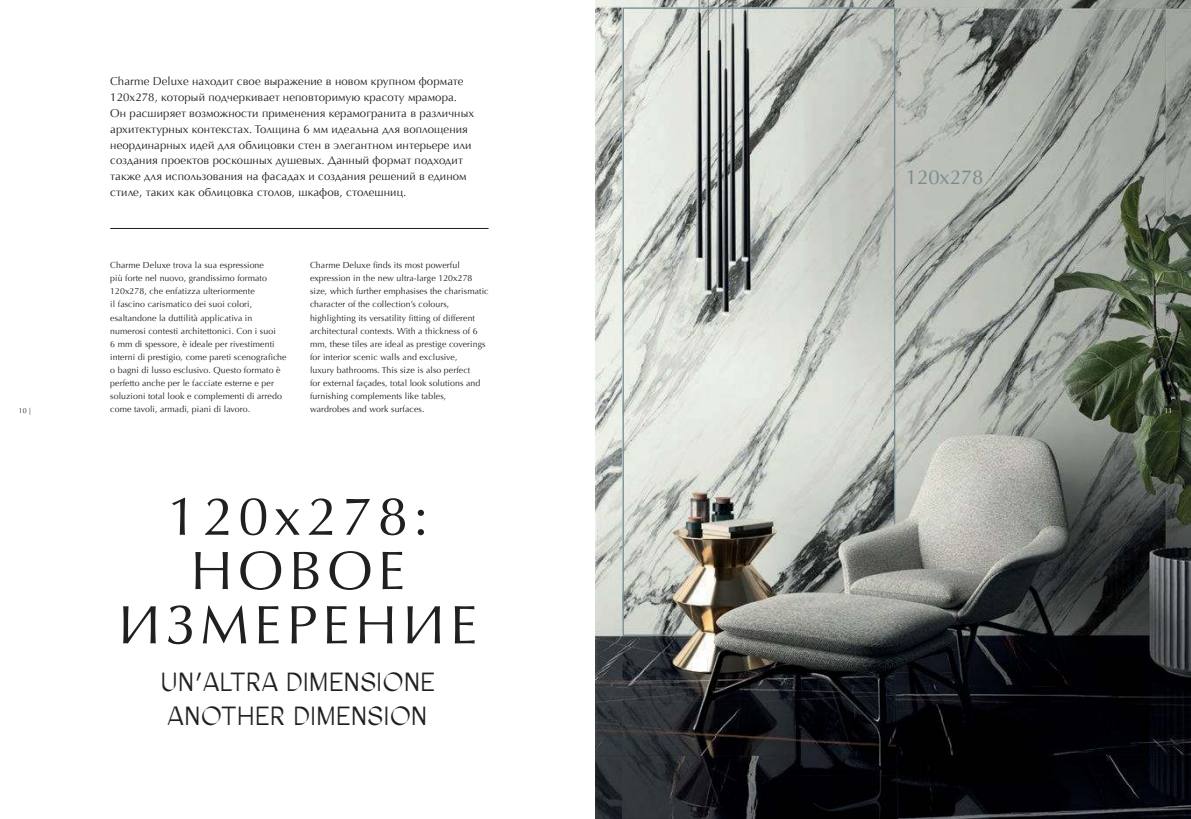
<style>
.page{position:relative;width:1191px;height:819px;background:#fff}
.page>*{position:absolute;margin:0;border:0;box-sizing:border-box;transform-origin:0 0}
.t1{font:54.25px/54.2px "Optima LTW10";letter-spacing:.1em;color:#221f1f;text-align:center}
.t2{font:26.25px "Agentur";letter-spacing:-.02em;color:#221f1f}
.t3{font:20.21px "Optima LTW10";color:#768a91}
.t4{font:11.38px/15.8px "Optima LTW10";letter-spacing:.01em;color:#221f1f}
.t5{font:8.75px/13.1px "Optima";letter-spacing:.01em;color:#221f1f}
.t6{font:7px "Optima";color:#221f1f}
.t7{font:7px "Optima";color:#fff}
</style>
<div class="page">
<img style="left:595px;top:0;width:595px;height:819px">
<hr style="left:110px;top:228px;width:378px;height:1px;background:#221f1f">
<svg style="left:622px;top:7px;width:274px;height:629px;background:#babdb7"></svg>
<p class="t4" style="left:110px;top:74px;width:365px">Charme Deluxe находит свое выражение в новом крупном формате 120х278, который подчеркивает неповторимую красоту мрамора.<br>Он расширяет возможности применения керамогранита в различных архитектурных контекстах. Толщина 6 мм идеальна для воплощения неординарных идей для облицовки стен в элегантном интерьере или создания проектов роскошных душевых. Данный формат подходит также для использования на фасадах и создания решений в едином стиле, таких как облицовка столов, шкафов, столешниц.</p>
<h3 class="t3" style="left:906px;top:165px;width:79px">120x278</h3>
<p class="t5" style="left:310px;top:258px;width:180px">Charme Deluxe finds its most powerful expression in the new ultra-large 120x278 size, which further emphasises the charismatic character of the collection’s colours, highlighting its versatility fitting of different architectural contexts. With a thickness of 6 mm, these tiles are ideal as prestige coverings for interior scenic walls and exclusive,<br>luxury bathrooms. This size is also perfect<br>for external façades, total look solutions and furnishing complements like tables,<br>wardrobes and work surfaces.</p>
<p class="t5" style="left:110px;top:259px;width:178px">Charme Deluxe trova la sua espressione<br>più forte nel nuovo, grandissimo formato 120x278, che enfatizza ulteriormente<br>il fascino carismatico dei suoi colori, esaltandone la duttilità applicativa in numerosi contesti architettonici. Con i suoi<br>6 mm di spessore, è ideale per rivestimenti interni di prestigio, come pareti scenografiche o bagni di lusso esclusivo. Questo formato è perfetto anche per le facciate esterne e per soluzioni total look e complementi di arredo come tavoli, armadi, piani di lavoro.</p>
<p class="t6" style="left:19px;top:407px;width:14px">10 |</p>
<p class="t7" style="left:1160px;top:407px;width:14px">| 11</p>
<h1 class="t1" style="left:118px;top:490px;width:360px">120x278:<br>НОВОЕ<br>ИЗМЕРЕНИЕ</h1>
<h2 class="t2" style="left:160px;top:667px;width:277px">UN’ALTRA DIMENSIONE</h2>
<h2 class="t2" style="left:168px;top:700px;width:262px">ANOTHER DIMENSION</h2>
</div>
